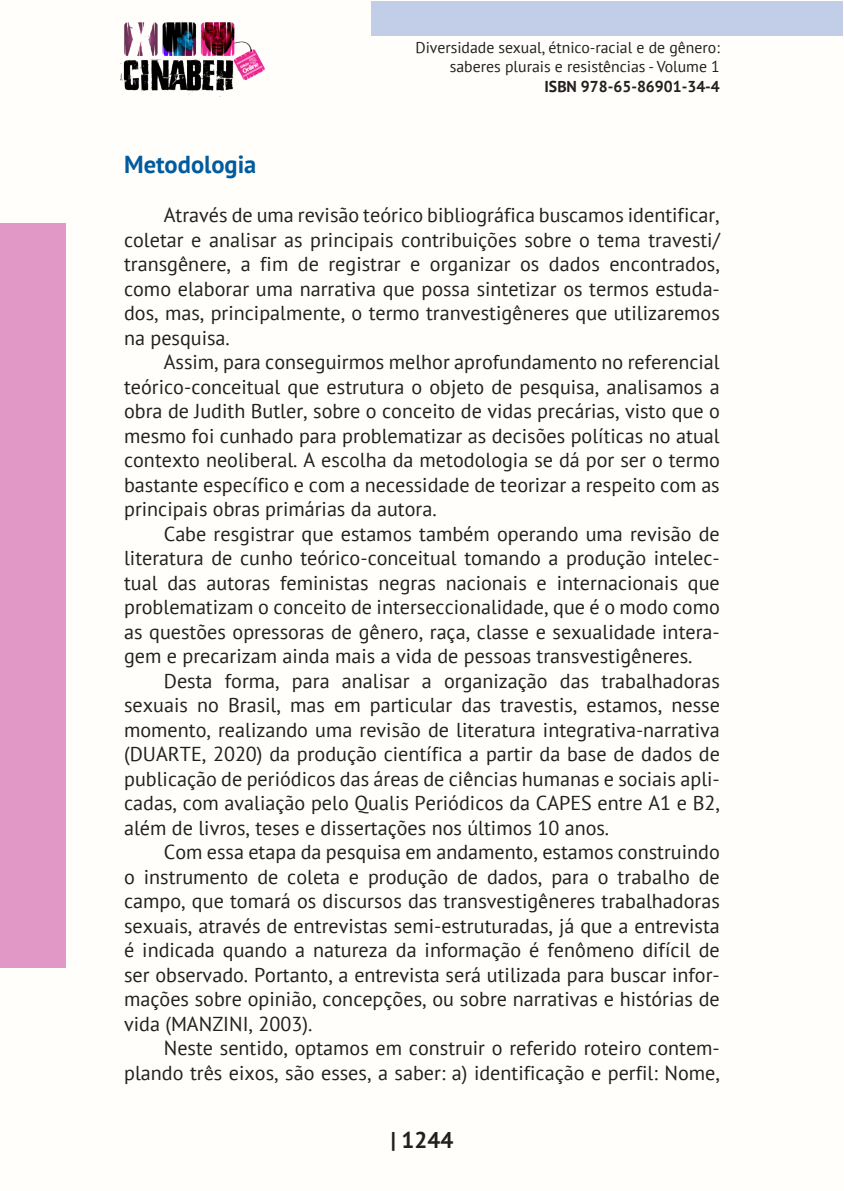
<style>
.page{position:relative;width:844px;height:1191px;background:#fff}
.page>*{position:absolute;margin:0;border:0;box-sizing:border-box;transform-origin:0 0}
._9_SUBTÍTULOS{font:700 24.5px "PT Sans";color:#015b9e}
.t1{font:700 22.75px "PT Sans";color:#231f20}
._8_CORPO{font:20.12px/24.5px "PT Sans";color:#231f20;text-align:justify}
.t2{font:15.75px/18.9px "PT Sans";color:#231f20;text-align:right}
.t3{font:700 15.75px "PT Sans";color:#231f20}
</style>
<div class="page">
<div style="left:0;top:0;width:843px;height:1191px;background:#fffefa"></div>
<div style="left:371px;top:1px;width:471px;height:35px;background:#c2cde7"></div>
<div style="left:0;top:223px;width:65px;height:744px;background:#e198c7"></div>
<img style="left:120px;top:22px;width:144px;height:75px">
<p class="t2" style="left:415px;top:38px;width:306px">Diversidade sexual, étnico-racial e de gênero: saberes plurais e resistências - Volume 1</p>
<p class="t3" style="left:544px;top:76px;width:177px">ISBN 978-65-86901-34-4</p>
<p class="_9_SUBTÍTULOS" style="left:124px;top:148px;width:134px">Metodologia</p>
<p class="_8_CORPO" style="left:124px;top:202px;width:597px;text-indent:40px">Através de uma revisão teórico bibliográfica buscamos identificar, coletar e analisar as principais contribuições sobre o tema travesti/ transgênere, a fim de registrar e organizar os dados encontrados, como elaborar uma narrativa que possa sintetizar os termos estuda&shy;dos, mas, principalmente, o termo tranvestigêneres que utilizaremos na pesquisa.</p>
<p class="_8_CORPO" style="left:124px;top:349px;width:597px;text-indent:40px">Assim, para conseguirmos melhor aprofundamento no referencial teórico-conceitual que estrutura o objeto de pesquisa, analisamos a obra de Judith Butler, sobre o conceito de vidas precárias, visto que o mesmo foi cunhado para problematizar as decisões políticas no atual contexto neoliberal. A escolha da metodologia se dá por ser o termo bastante específico e com a necessidade de teorizar a respeito com as principais obras primárias da autora.</p>
<p class="_8_CORPO" style="left:124px;top:521px;width:597px;text-indent:40px">Cabe resgistrar que estamos também operando uma revisão de literatura de cunho teórico-conceitual tomando a produção intelec&shy;tual das autoras feministas negras nacionais e internacionais que problematizam o conceito de interseccionalidade, que é o modo como as questões opressoras de gênero, raça, classe e sexualidade intera&shy;gem e precarizam ainda mais a vida de pessoas transvestigêneres.</p>
<p class="_8_CORPO" style="left:124px;top:668px;width:597px;text-indent:40px">Desta forma, para analisar a organização das trabalhadoras sexuais no Brasil, mas em particular das travestis, estamos, nesse momento, realizando uma revisão de literatura integrativa-narrativa (DUARTE, 2020) da produção científica a partir da base de dados de publicação de periódicos das áreas de ciências humanas e sociais apli&shy;cadas, com avaliação pelo Qualis Periódicos da CAPES entre A1 e B2, além de livros, teses e dissertações nos últimos 10 anos.</p>
<p class="_8_CORPO" style="left:124px;top:839px;width:597px;text-indent:40px">Com essa etapa da pesquisa em andamento, estamos construindo o instrumento de coleta e produção de dados, para o trabalho de campo, que tomará os discursos das transvestigêneres trabalhadoras sexuais, através de entrevistas semi-estruturadas, já que a entrevista é indicada quando a natureza da informação é fenômeno difícil de ser observado. Portanto, a entrevista será utilizada para buscar infor&shy;mações sobre opinião, concepções, ou sobre narrativas e histórias de vida (MANZINI, 2003).</p>
<p class="_8_CORPO" style="left:124px;top:1035px;width:597px;text-align:right">Neste sentido, optamos em construir o referido roteiro contem&shy;plando três eixos, são esses, a saber: a) identificação e perfil: Nome,</p>
<p class="t1" style="left:390px;top:1125px;width:64px">| 1244</p>
</div>
